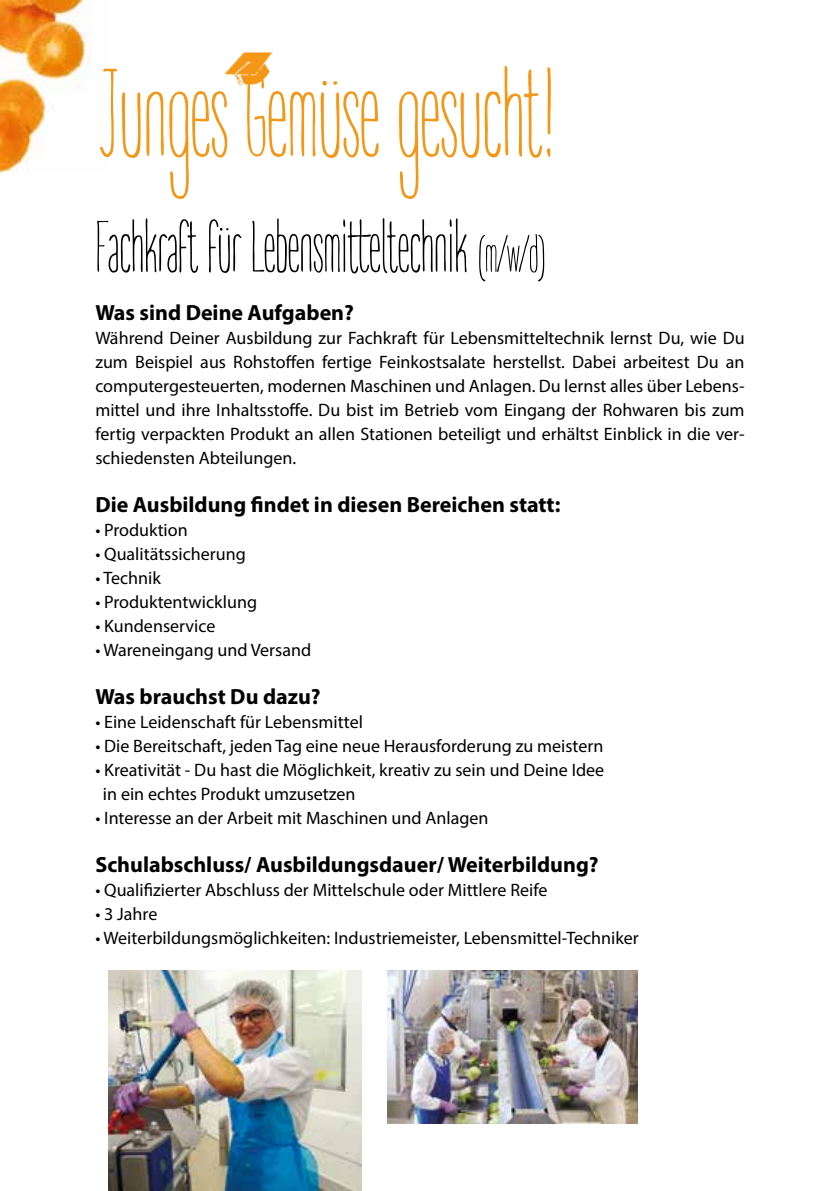
<style>
.page{position:relative;width:840px;height:1191px;background:#fff}
.page>*{position:absolute;margin:0;border:0;box-sizing:border-box;transform-origin:0 0}
.t1{font:120px "ADAYWITHOUTSUN";color:#f49716}
.t2{font:70px "ADAYWITHOUTSUN";color:#000}
.t3{font:700 22px "Myriad Pro";color:#000}
.t4{font:18px/24px "Myriad Pro";color:#000;text-align:justify}
.s1{font-size:50px}
</style>
<div class="page">
<img style="left:387px;top:970px;width:250px;height:153px">
<img style="left:108px;top:970px;width:253px;height:221px">
<img style="left:0;top:0;width:91px;height:173px">
<img style="left:225px;top:52px;width:48px;height:34px">
<h1 class="t1" style="left:98px;top:44px;width:459px">Junges Gemüse gesucht!</h1>
<h2 class="t2" style="left:95px;top:206px;width:450px">Fachkraft für Lebensmitteltechnik <span class="s1">(m/w/d)</span></h2>
<p class="t3" style="left:95px;top:298px;width:260px">Was sind Deine Aufgaben?</p>
<p class="t4" style="left:95px;top:325px;width:650px">Während Deiner Ausbildung zur Fachkraft für Lebensmitteltechnik lernst Du, wie Du zum Beispiel aus Rohstoffen fertige Feinkostsalate herstellst. Dabei arbeitest Du an computergesteuerten, modernen Maschinen und Anlagen. Du lernst alles über Lebens&shy;mittel und ihre Inhaltsstoffe. Du bist im Betrieb vom Eingang der Rohwaren bis zum fertig verpackten Produkt an allen Stationen beteiligt und erhältst Einblick in die ver&shy;schiedensten Abteilungen.</p>
<p class="t3" style="left:95px;top:490px;width:466px">Die Ausbildung findet in diesen Bereichen statt:</p>
<p class="t4" style="left:95px;top:517px;width:94px">• Produktion</p>
<p class="t4" style="left:95px;top:541px;width:152px">• Qualitätssicherung</p>
<p class="t4" style="left:95px;top:565px;width:67px">• Technik</p>
<p class="t4" style="left:95px;top:589px;width:163px">• Produktentwicklung</p>
<p class="t4" style="left:95px;top:613px;width:121px">• Kundenservice</p>
<p class="t4" style="left:95px;top:637px;width:217px">• Wareneingang und Versand</p>
<p class="t3" style="left:95px;top:682px;width:227px">Was brauchst Du dazu?</p>
<p class="t4" style="left:95px;top:709px;width:269px">• Eine Leidenschaft für Lebensmittel</p>
<p class="t4" style="left:95px;top:733px;width:509px">• Die Bereitschaft, jeden Tag eine neue Herausforderung zu meistern</p>
<p class="t4" style="left:103px;top:757px;width:502px;text-indent:-8px">• Kreativität - Du hast die Möglichkeit, kreativ zu sein und Deine Idee in ein echtes Produkt umzusetzen</p>
<p class="t4" style="left:95px;top:805px;width:394px">• Interesse an der Arbeit mit Maschinen und Anlagen</p>
<p class="t3" style="left:95px;top:850px;width:504px">Schulabschluss/ Ausbildungsdauer/ Weiterbildung?</p>
<p class="t4" style="left:95px;top:877px;width:453px">• Qualifizierter Abschluss der Mittelschule oder Mittlere Reife</p>
<p class="t4" style="left:95px;top:901px;width:63px">• 3 Jahre</p>
<p class="t4" style="left:95px;top:925px;width:544px">• Weiterbildungsmöglichkeiten: Industriemeister, Lebensmittel-Techniker</p>
</div>
